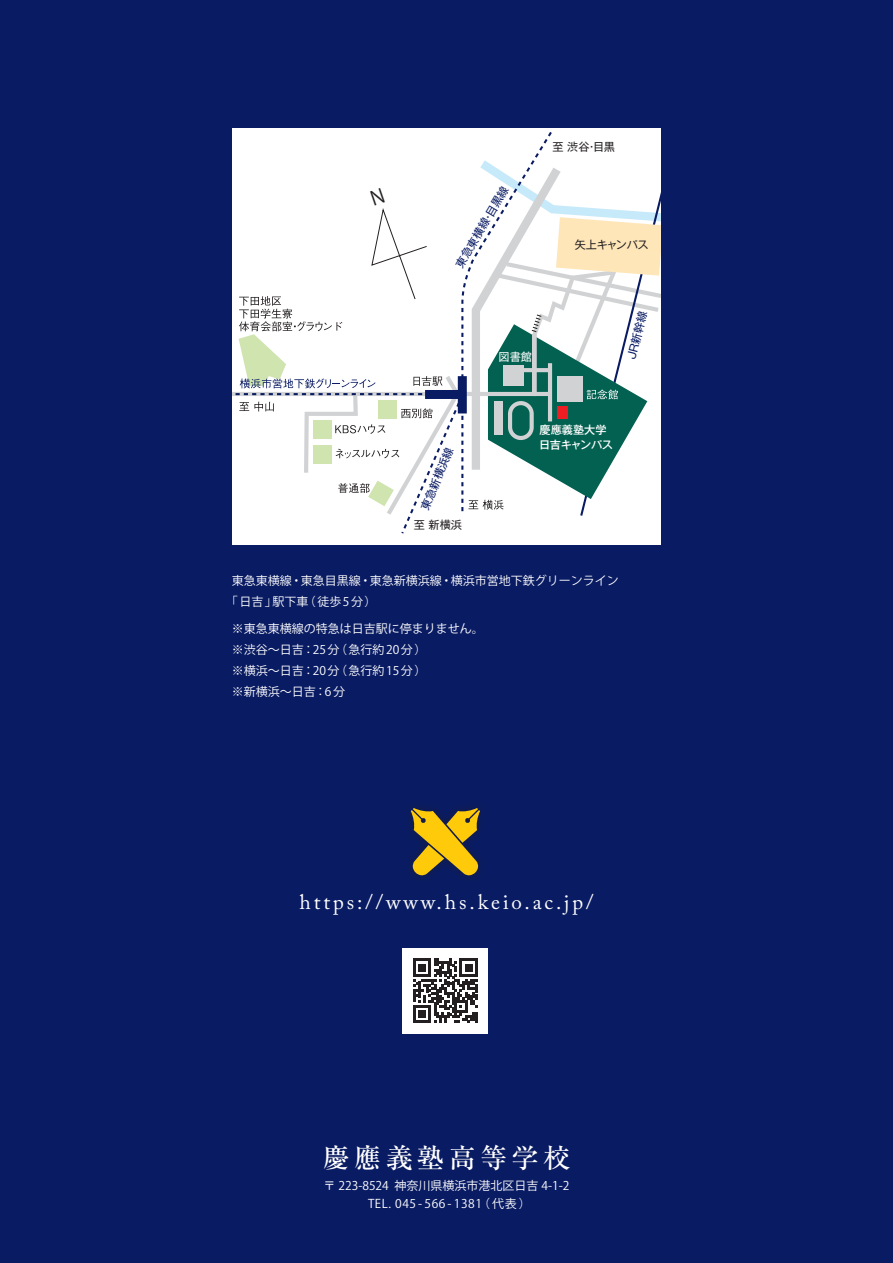
<style>
.page{position:relative;width:893px;height:1263px;background:#091b63}
.page>*{position:absolute;margin:0;border:0;box-sizing:border-box;transform-origin:0 0}
.t1{font:500 27.15px "Ryumin Pro";letter-spacing:.16em;color:#fff}
.t2{font:21px "Adobe Caslon Pro";letter-spacing:.14em;color:#fff}
.t3{font:12px/21px "Koz Go Pro";color:#fff}
.t4{font:11.1px "Gothic MB101 Pro";color:#091b63}
.t5{font:11.1px "Gothic MB101 Pro";color:#231f20}
.t6{font:500 11.1px/14.2px "Gothic MB101 Pro";letter-spacing:-.02em;color:#fff}
.t7{font:11.1px "Gothic MB101 Pro";color:#fff}
</style>
<div class="page">
<svg style="left:411px;top:808px;width:69px;height:67px"></svg>
<div style="left:403px;top:948px;width:85px;height:85px;background:#fff"></div>
<svg style="left:413px;top:958px;width:65px;height:65px"></svg>
<svg style="left:232px;top:128px;width:429px;height:408px;background:#e3eae7"></svg>
<p class="t4" style="left:450px;top:262px;width:94px;rotate:-59deg">東急東横線・目黒線</p>
<p class="t7" style="left:499px;top:347px;width:35px">図書館</p>
<p class="t5" style="left:552px;top:137px;width:64px">至 渋谷・目黒</p>
<p class="t5" style="left:574px;top:236px;width:75px;rotate:-1deg">矢上キャンパス</p>
<p class="t4" style="left:622px;top:357px;width:51px;rotate:-76deg">JR新幹線</p>
<p class="t4" style="left:416px;top:506px;width:68px;rotate:-68deg">東急新横浜線</p>
<p class="t5" style="left:414px;top:516px;width:50px">至 新横浜</p>
<p class="t6" style="left:539px;top:422px;width:75px">慶應義塾大学日吉キャンパス</p>
<p class="t3" style="left:226px;top:570px;width:394px;text-indent:6px">東急東横線・東急目黒線・東急新横浜線・横浜市営地下鉄グリーンライン「日吉」駅下車（徒歩5分）</p>
<p class="t3" style="left:232px;top:618px;width:253px">※東急東横線の特急は日吉駅に停まりません。※渋谷～日吉：25 分（急行約 20 分）<br>※横浜～日吉：20 分（急行約 15 分）<br>※新横浜～日吉：6 分</p>
<h2 class="t2" style="left:299px;top:889px;width:296px">https://www.hs.keio.ac.jp/</h2>
<h1 class="t1" style="left:323px;top:1136px;width:249px">慶應義塾高等学校</h1>
<p class="t3" style="left:323px;top:1177px;width:247px;line-height:18px;text-align:center">〒 223-8524 神奈川県横浜市港北区日吉 4-1-2<br>TEL. 045 - 566 - 1381（代表）</p>
</div>
